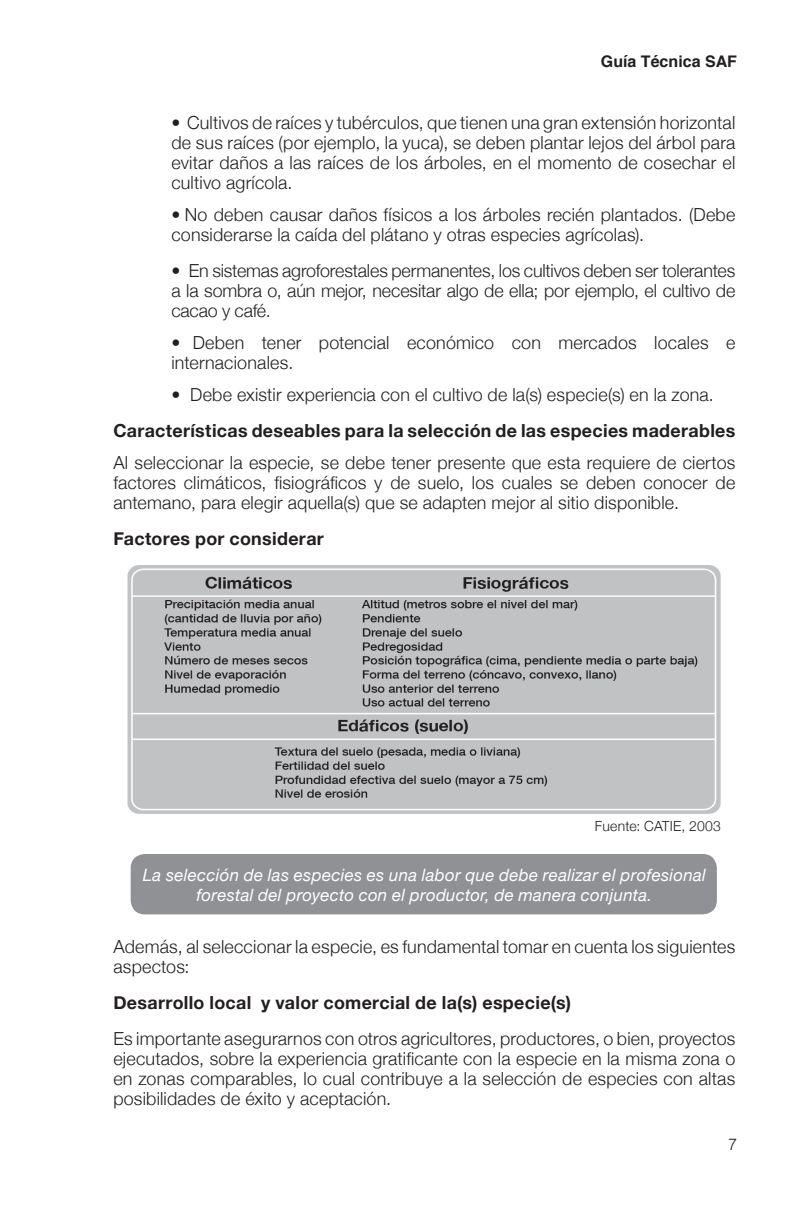
<style>
.page{position:relative;width:792px;height:1224px;background:#fff}
.page>*{position:absolute;margin:0;border:0;box-sizing:border-box;transform-origin:0 0}
.t1{font:300 18px/20px "Helvetica Neue";letter-spacing:.01em;color:#231f20;text-align:justify}
.t2{font:700 18px "Helvetica Neue";letter-spacing:.02em;color:#231f20}
.t3{font:italic 17px/20px "Helvetica Neue";letter-spacing:.015em;color:#fff;text-align:center}
.t4{font:700 16px "Helvetica";color:#231f20}
.t5{font:300 16px "Helvetica";color:#231f20}
.t6{font:300 14px "Helvetica Neue";letter-spacing:.015em;color:#231f20}
</style>
<div class="page">
<img style="left:127px;top:565px;width:594px;height:307px">
<div style="left:131px;top:854px;width:586px;height:60px;background:#8f9194;border-radius:14px"></div>
<p class="t4" style="left:601px;top:49px;width:138px">Guía Técnica SAF</p>
<p class="t1" style="left:171px;top:111px;width:566px">• Cultivos de raíces y tubérculos, que tienen una gran extensión horizontal de sus raíces (por ejemplo, la yuca), se deben plantar lejos del árbol para evitar daños a las raíces de los árboles, en el momento de cosechar el cultivo agrícola.</p>
<p class="t1" style="left:171px;top:203px;width:566px">• No deben causar daños físicos a los árboles recién plantados. (Debe considerarse la caída del plátano y otras especies agrícolas).</p>
<p class="t1" style="left:171px;top:259px;width:566px">• En sistemas agroforestales permanentes, los cultivos deben ser tolerantes a la sombra o, aún mejor, necesitar algo de ella; por ejemplo, el cultivo de cacao y café.</p>
<p class="t1" style="left:171px;top:331px;width:565px">• Deben tener potencial económico con mercados locales e internacionales.</p>
<p class="t1" style="left:171px;top:383px;width:544px">• Debe existir experiencia con el cultivo de la(s) especie(s) en la zona.</p>
<p class="t2" style="left:113px;top:416px;width:624px">Características deseables para la selección de las especies maderables</p>
<p class="t1" style="left:113px;top:451px;width:624px">Al seleccionar la especie, se debe tener presente que esta requiere de ciertos factores climáticos, fisiográficos y de suelo, los cuales se deben conocer de antemano, para elegir aquella(s) que se adapten mejor al sitio disponible.</p>
<p class="t2" style="left:113px;top:524px;width:212px">Factores por considerar</p>
<p class="t6" style="left:595px;top:815px;width:127px">Fuente: CATIE, 2003</p>
<p class="t3" style="left:143px;top:866px;width:564px">La selección de las especies es una labor que debe realizar el profesional forestal del proyecto con el productor, de manera conjunta.</p>
<p class="t1" style="left:113px;top:935px;width:624px">Además, al seleccionar la especie, es fundamental tomar en cuenta los siguientes aspectos:</p>
<p class="t2" style="left:113px;top:988px;width:459px">Desarrollo local y valor comercial de la(s) especie(s)</p>
<p class="t1" style="left:113px;top:1027px;width:623px">Es importante asegurarnos con otros agricultores, productores, o bien, proyectos ejecutados, sobre la experiencia gratificante con la especie en la misma zona o en zonas comparables, lo cual contribuye a la selección de especies con altas posibilidades de éxito y aceptación.</p>
<p class="t5" style="left:728px;top:1132px;width:10px">7</p>
</div>
